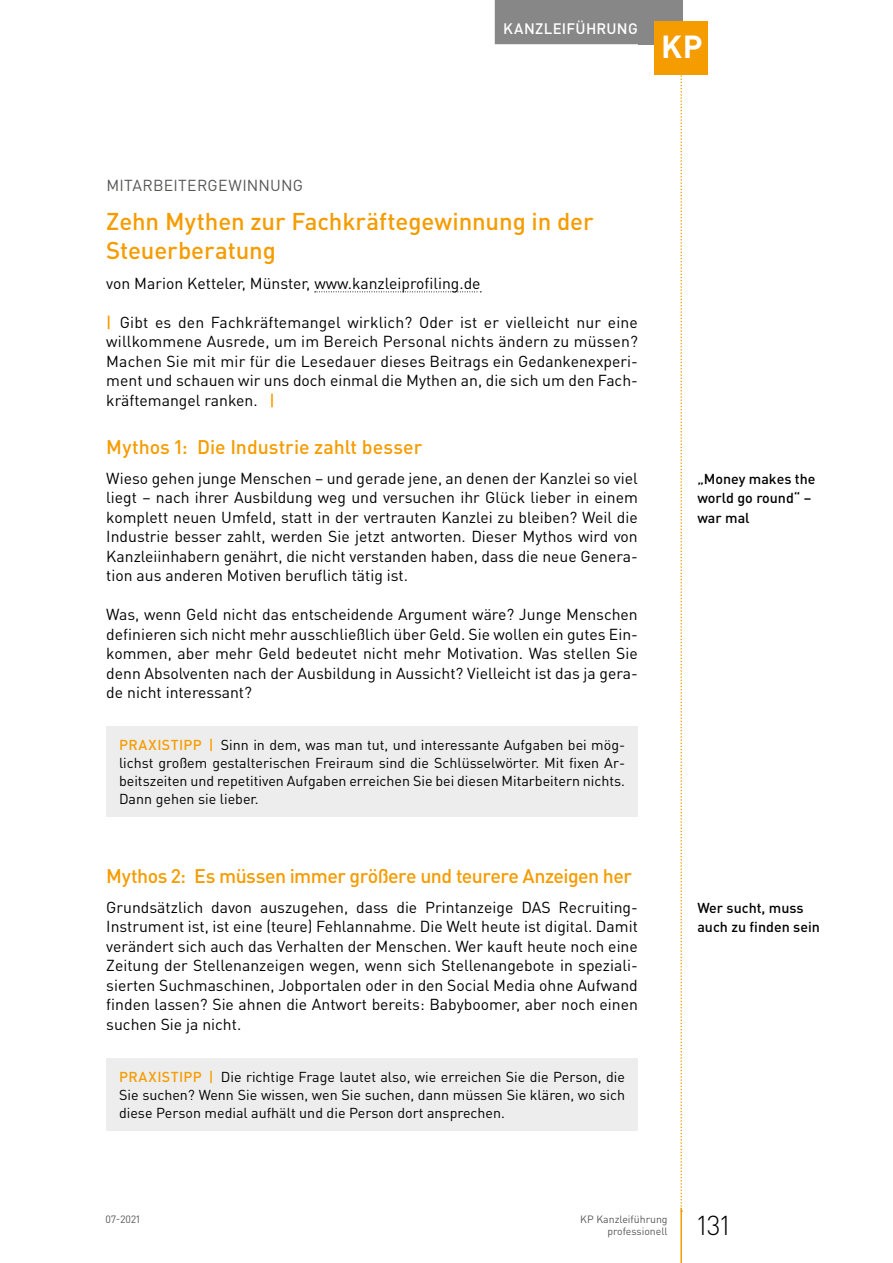
<style>
.page{position:relative;width:893px;height:1263px;background:#fff}
.page>*{position:absolute;margin:0;border:0;box-sizing:border-box;transform-origin:0 0}
.t1{font:700 31.5px "DIN Pro";color:#fff}
.t2{font:300 27px "DIN Pro";color:#000}
.t3{font:500 24px/28.5px "DIN Pro";letter-spacing:-.005em;color:#f59c00}
.t4{font:500 19.5px "DIN Pro";letter-spacing:-.03em;color:#f59c00}
.t5{font:500 19.5px "DIN Pro";letter-spacing:-.01em;color:#f59c00}
.t6{font:15.75px/19.5px "DIN Pro";color:#000;text-align:justify}
.t7{font:15.75px "DIN Pro";letter-spacing:.015em;color:#575756}
.t8{font:500 15px "DIN Pro";letter-spacing:.015em;color:#fff}
.t9{font:14.25px/18px "DIN Pro";color:#000;text-align:justify}
.t10{font:500 14.25px/19.5px "DIN Pro";color:#000}
.t11{font:10.5px/12.8px "DIN Pro";color:#575756;text-align:right}
.s1{font-weight:500;color:#f59c00}
</style>
<div class="page">
<svg style="left:680px;top:74px;width:2px;height:1134px"></svg>
<div style="left:638px;top:0;width:44px;height:44px;background:#878787"></div>
<hr style="left:680px;top:1208px;width:2px;height:55px;background:#f59c00">
<div style="left:495px;top:0;width:151px;height:44px;background:#878787"></div>
<div style="left:655px;top:21px;width:53px;height:53px;background:#f59c00"></div>
<svg style="left:315px;top:291px;width:166px;height:1px"></svg>
<div style="left:106px;top:726px;width:532px;height:91px;background:#ededed"></div>
<div style="left:106px;top:1058px;width:532px;height:72px;background:#ededed"></div>
<p class="t8" style="left:503px;top:18px;width:136px">Kanzleiführung</p>
<h1 class="t1" style="left:661px;top:26px;width:43px">KP</h1>
<p class="t7" style="left:106px;top:175px;width:198px">MITARBEITERGEWINNUNG</p>
<h3 class="t3" style="left:106px;top:206px;width:489px">Zehn Mythen zur Fachkräftegewinnung in der<br>Steuerberatung</h3>
<p class="t6" style="left:106px;top:273px;width:376px">von Marion Ketteler, Münster, www.kanzleiprofiling.de</p>
<p class="t6" style="left:106px;top:312px;width:533px"><span class="s1">|</span> Gibt es den Fachkräftemangel wirklich? Oder ist er vielleicht nur eine willkommene Ausrede, um im Bereich Personal nichts ändern zu müssen?<br>Machen Sie mit mir für die Lesedauer dieses Beitrags ein Gedankenexperi&shy;ment und schauen wir uns doch einmal die Mythen an, die sich um den Fach&shy;kräftemangel ranken. <span class="s1">|</span></p>
<p class="t5" style="left:106px;top:434px;width:317px">Mythos 1: Die I ndustrie zahlt besser</p>
<p class="t6" style="left:106px;top:468px;width:533px">Wieso gehen junge Menschen – und gerade jene, an denen der Kanzlei so viel liegt – nach ihrer Ausbildung weg und versuchen ihr Glück lieber in einem komplett neuen Umfeld, statt in der vertrauten Kanzlei zu bleiben? Weil die Industrie besser zahlt, werden Sie jetzt antworten. Dieser Mythos wird von Kanzleiinhabern genährt, die nicht verstanden haben, dass die neue Genera&shy;tion aus anderen Motiven beruflich tätig ist.</p>
<p class="t6" style="left:106px;top:604px;width:533px">Was, wenn Geld nicht das entscheidende Argument wäre? Junge Menschen definieren sich nicht mehr ausschließlich über Geld. Sie wollen ein gutes Ein&shy;kommen, aber mehr Geld bedeutet nicht mehr Motivation. Was stellen Sie denn Absolventen nach der Ausbildung in Aussicht? Vielleicht ist das ja gera&shy;de nicht interessant?</p>
<p class="t9" style="left:119px;top:735px;width:508px"><span class="s1">PRAXISTI PP |</span> Sinn in dem, was man tut, und interessante Aufgaben bei mög&shy;lichst großem gestalterischen Freiraum sind die Schlüsselwörter. Mit fixen Ar&shy;beitszeiten und repetitiven Aufgaben erreichen Sie bei diesen Mitarbeitern nichts.<br>Dann gehen sie lieber.</p>
<p class="t4" style="left:106px;top:863px;width:527px">Mythos 2: Es müssen immer größere und teurere Anzeigen her</p>
<p class="t6" style="left:106px;top:897px;width:533px">Grundsätzlich davon auszugehen, dass die Printanzeige DAS Recruiting-Instrument ist, ist eine (teure) Fehlannahme. Die Welt heute ist digital. Damit verändert sich auch das Verhalten der Menschen. Wer kauft heute noch eine Zeitung der Stellenanzeigen wegen, wenn sich Stellenangebote in speziali&shy;sierten Suchmaschinen, Jobportalen oder in den Social Media ohne Aufwand finden lassen? Sie ahnen die Antwort bereits: Babyboomer, aber noch einen suchen Sie ja nicht.</p>
<p class="t9" style="left:119px;top:1067px;width:508px"><span class="s1">PRAXISTI PP |</span> Die richtige Frage lautet also, wie erreichen Sie die Person, die Sie suchen? Wenn Sie wissen, wen Sie suchen, dann müssen Sie klären, wo sich diese Person medial aufhält und die Person dort ansprechen.</p>
<p class="t10" style="left:697px;top:468px;width:120px">„Money makes the world go round“ – war mal</p>
<p class="t10" style="left:697px;top:897px;width:124px">Wer sucht, muss auch zu finden sein</p>
<p class="t11" style="left:106px;top:1212px;width:36px">07-2021</p>
<p class="t11" style="left:580px;top:1212px;width:89px">KP Kanzleiführung professionell</p>
<h2 class="t2" style="left:697px;top:1207px;width:34px">131</h2>
</div>
